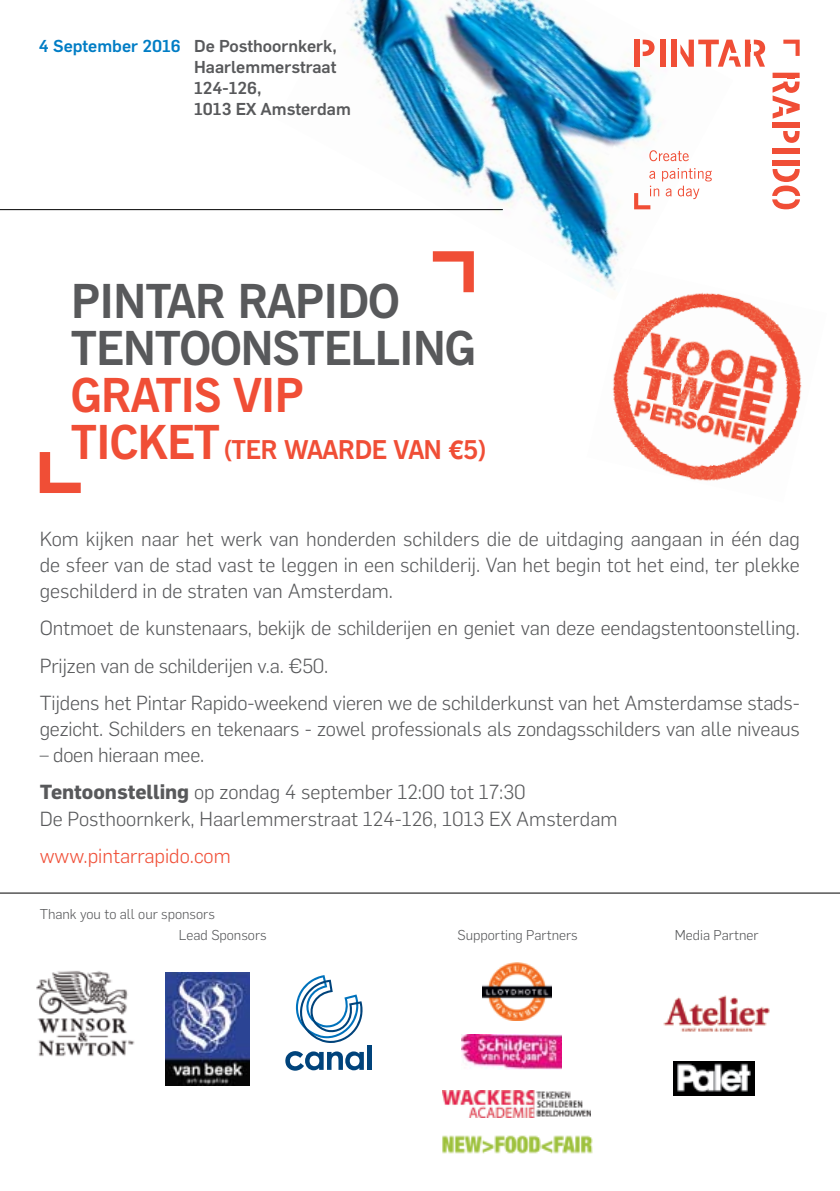
<style>
.page{position:relative;width:840px;height:1191px;background:#fff}
.page>*{position:absolute;margin:0;border:0;box-sizing:border-box;transform-origin:0 0}
.t1{font:700 46.8px/46.8px "News Gothic BT";letter-spacing:-.03em;color:#58595b}
.t2{font:700 46.8px "News Gothic BT";letter-spacing:-.03em;color:#f04e36}
.t3{font:700 26px "News Gothic BT";letter-spacing:-.03em;color:#f04e36}
.t4{font:300 20px/37.4px "Flama";letter-spacing:-.01em;color:#58595b}
.t5{font:300 20px "Flama";color:#f04e36}
.t6{font:500 17px/21.2px "Flama";color:#58595b}
.t7{font:300 14px "Flama";color:#58595b}
.s1{color:#007dc5}
.s2{font-size:46.8px}
.s3{font-family:"Helvetica Neue LT Std"}
.s4{font-weight:700}
</style>
<div class="page">
<img style="left:276px;top:0;width:456px;height:293px">
<svg style="left:642px;top:40px;width:12px;height:16px"></svg>
<div style="left:633px;top:40px;width:6px;height:27px;background:#f04e36"></div>
<div style="left:659px;top:40px;width:5px;height:27px;background:#f04e36"></div>
<div style="left:671px;top:40px;width:5px;height:27px;background:#f04e36"></div>
<div style="left:772px;top:148px;width:27px;height:5px;background:#f04e36"></div>
<div style="left:772px;top:160px;width:27px;height:6px;background:#f04e36"></div>
<svg style="left:772px;top:169px;width:27px;height:40px"></svg>
<svg style="left:783px;top:40px;width:16px;height:16px"></svg>
<svg style="left:680px;top:40px;width:84px;height:27px"></svg>
<svg style="left:772px;top:73px;width:27px;height:46px"></svg>
<svg style="left:783px;top:131px;width:16px;height:12px"></svg>
<div style="left:772px;top:122px;width:27px;height:6px;background:#f04e36"></div>
<svg style="left:649px;top:150px;width:39px;height:11px"></svg>
<svg style="left:633px;top:168px;width:78px;height:41px"></svg>
<svg style="left:40px;top:452px;width:41px;height:41px"></svg>
<svg style="left:432px;top:251px;width:41px;height:41px"></svg>
<img style="left:586px;top:268px;width:216px;height:213px">
<hr style="left:0;top:892px;width:839px;height:1px;background:#000">
<img style="left:663px;top:995px;width:107px;height:37px">
<hr style="left:367px;top:1045px;width:4px;height:24px;background:#00437b">
<svg style="left:285px;top:1051px;width:78px;height:19px"></svg>
<svg style="left:295px;top:975px;width:67px;height:68px"></svg>
<img style="left:166px;top:973px;width:83px;height:113px">
<img style="left:36px;top:970px;width:99px;height:87px">
<img style="left:673px;top:1061px;width:81px;height:34px">
<hr style="left:0;top:209px;width:502px;height:1px;background:#000">
<img style="left:482px;top:962px;width:69px;height:58px">
<img style="left:442px;top:1091px;width:148px;height:26px">
<img style="left:442px;top:1135px;width:151px;height:19px">
<img style="left:461px;top:1034px;width:100px;height:36px">
<p class="t6" style="left:194px;top:34px;width:158px;text-indent:-155px"><span class="s1">4 September 2016</span> De Posthoornkerk,<br>Haarlemmerstraat<br>124-126,<br>1013 EX Amsterdam</p>
<h1 class="t1" style="left:71px;top:277px;width:406px">PINTAR RAPIDO<br>TENTOONSTELLING</h1>
<h1 class="t2" style="left:71px;top:366px;width:235px">GRATIS VI P</h1>
<h2 class="t3" style="left:71px;top:433px;width:416px"><span class="s2">TICKET</span> (TER WAARDE VAN <span class="s3">€</span>5)</h2>
<p class="t4" style="left:40px;top:525px;width:761px;line-height:26px;text-align:justify">Kom kijken naar het werk van honderden schilders die de uitdaging aangaan in één dag de sfeer van de stad vast te leggen in een schilderij. Van het begin tot het eind, ter plekke geschilderd in de straten van Amsterdam.</p>
<p class="t4" style="left:40px;top:608px;width:761px">Ontmoet de kunstenaars, bekijk de schilderijen en geniet van deze eendagstentoonstelling.<br>Prijzen van de schilderijen v.a. €50.<br>Tijdens het Pintar Rapido-weekend vieren we de schilderkunst van het Amsterdamse stads-</p>
<p class="t4" style="left:40px;top:709px;width:761px">gezicht. Schilders en tekenaars - zowel professionals als zondagsschilders van alle niveaus</p>
<p class="t4" style="left:40px;top:735px;width:487px">– doen hieraan mee.<br><span class="s4">Tentoonstelling</span> op zondag 4 september 12:00 tot 17:30</p>
<p class="t4" style="left:40px;top:798px;width:579px">De Posthoornkerk, Haarlemmerstraat 124-126, 1013 EX Amsterdam</p>
<p class="t5" style="left:40px;top:842px;width:192px">www.pintarrapido.com</p>
<p class="t7" style="left:40px;top:904px;width:176px">Thank you to all our sponsors</p>
<p class="t7" style="left:179px;top:926px;width:89px">Lead Sponsors</p>
<p class="t7" style="left:457px;top:926px;width:122px">Supporting Partners</p>
<p class="t7" style="left:674px;top:926px;width:85px">Media Partner</p>
</div>
